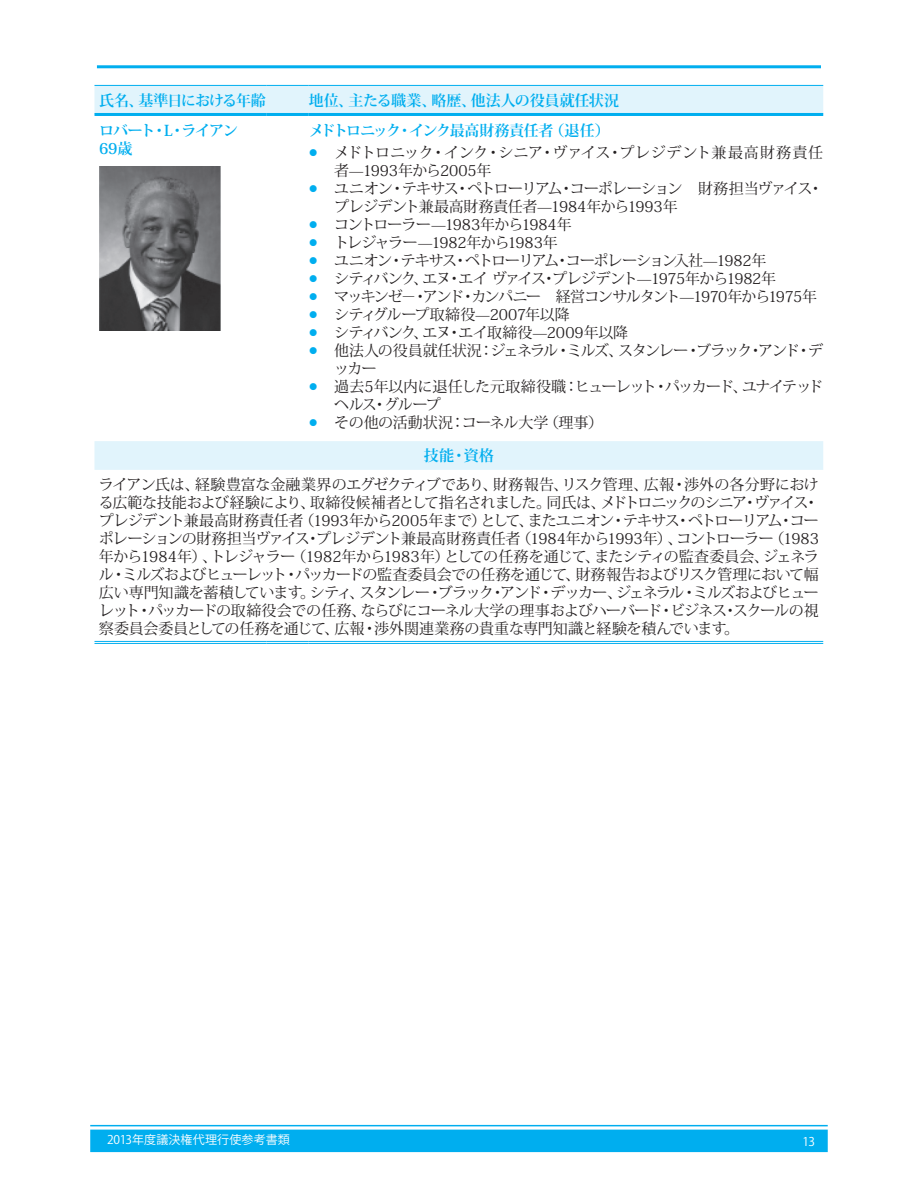
<style>
.page{position:relative;width:918px;height:1188px;background:#fff}
.page>*{position:absolute;margin:0;border:0;box-sizing:border-box;transform-origin:0 0}
.t1{font:15px/18px "Koz Min Pro";letter-spacing:-.045em;color:#231f20}
.t2{font:15px/18px "Koz Min Pro";letter-spacing:-.08em;color:#231f20}
.t3{font:15px/18px "Koz Min Pro";letter-spacing:-.01em;color:#231f20}
.t4{font:700 15px "Koz Min Pro";letter-spacing:-.06em;color:#00aeef}
.t5{font:15px/33px "Koz Min Pro";color:#231f20;text-align:center}
.t6{font:700 15px "Koz Min Pro";letter-spacing:-.005em;color:#00aeef}
.t7{font:15px "Koz Min Pro";letter-spacing:-.015em;color:#231f20}
.t8{font:700 15px/18px "Koz Min Pro";letter-spacing:-.055em;color:#00aeef}
.t9{font:12px "Koz Go Pro";letter-spacing:.005em;color:#fff}
.s1{color:#00aeef}
.s2{font-weight:700;color:#00aeef}
</style>
<div class="page">
<hr style="left:97px;top:65px;width:724px;height:3px;background:#00aeef">
<hr style="left:90px;top:1125px;width:738px;height:1px;background:#00aeef">
<div style="left:90px;top:1130px;width:738px;height:22px;background:#00aeef"></div>
<svg style="left:94px;top:86px;width:729px;height:384px"></svg>
<hr style="left:99px;top:85px;width:167px;height:1px;background:#00aeef">
<hr style="left:266px;top:85px;width:43px;height:1px;background:#00aeef">
<hr style="left:309px;top:85px;width:514px;height:1px;background:#00aeef">
<svg style="left:94px;top:113px;width:5px;height:3px"></svg>
<hr style="left:99px;top:113px;width:167px;height:3px;background:#00aeef">
<hr style="left:266px;top:113px;width:43px;height:3px;background:#00aeef">
<hr style="left:309px;top:113px;width:514px;height:3px;background:#00aeef">
<svg style="left:94px;top:641px;width:5px;height:3px"></svg>
<hr style="left:99px;top:641px;width:167px;height:1px;background:#00aeef">
<hr style="left:99px;top:643px;width:167px;height:1px;background:#00aeef">
<hr style="left:266px;top:641px;width:43px;height:1px;background:#00aeef">
<hr style="left:266px;top:643px;width:43px;height:1px;background:#00aeef">
<hr style="left:309px;top:641px;width:514px;height:1px;background:#00aeef">
<hr style="left:309px;top:643px;width:514px;height:1px;background:#00aeef">
<img style="left:99px;top:166px;width:122px;height:165px">
<svg style="left:318px;top:157px;width:12px;height:1px"></svg>
<svg style="left:318px;top:193px;width:12px;height:1px"></svg>
<svg style="left:318px;top:229px;width:12px;height:1px"></svg>
<svg style="left:318px;top:247px;width:12px;height:1px"></svg>
<svg style="left:318px;top:265px;width:12px;height:1px"></svg>
<svg style="left:318px;top:283px;width:12px;height:1px"></svg>
<svg style="left:318px;top:301px;width:12px;height:1px"></svg>
<svg style="left:318px;top:319px;width:12px;height:1px"></svg>
<svg style="left:318px;top:337px;width:12px;height:1px"></svg>
<svg style="left:318px;top:355px;width:12px;height:1px"></svg>
<svg style="left:318px;top:391px;width:12px;height:1px"></svg>
<svg style="left:318px;top:427px;width:12px;height:1px"></svg>
<p class="t4" style="left:99px;top:90px;width:168px">氏名、基準日における年齢</p>
<p class="t6" style="left:309px;top:90px;width:312px">地位、主たる職業、略歴、他法人の役員就任状況</p>
<p class="t8" style="left:99px;top:121px;width:141px">ロバート・L・ライアン<br>69歳</p>
<p class="t4" style="left:309px;top:120px;width:302px">メドトロニック・インク最高財務責任者（退任）</p>
<p class="t3" style="left:334px;top:143px;width:490px;text-indent:-26px"><span class="s1">●</span> メドトロニック・インク・シニア・ヴァイス・プレジデント兼最高財務責任者—1993年から2005年</p>
<p class="t1" style="left:334px;top:179px;width:490px;text-indent:-26px"><span class="s1">●</span> ユニオン・テキサス・ペトローリアム・コーポレーション　財務担当ヴァイス・プレジデント兼最高財務責任者—1984年から1993年</p>
<p class="t1" style="left:309px;top:215px;width:264px"><span class="s1">●</span> コントローラー—1983年から1984年</p>
<p class="t1" style="left:309px;top:233px;width:251px"><span class="s1">●</span> トレジャラー—1982年から1983年</p>
<p class="t2" style="left:309px;top:251px;width:459px"><span class="s1">●</span> ユニオン・テキサス・ペトローリアム・コーポレーション入社—1982年</p>
<p class="t1" style="left:309px;top:269px;width:469px"><span class="s1">●</span> シティバンク、エヌ・エイヴァイス・プレジデント—1975年から1982年</p>
<p class="t2" style="left:309px;top:287px;width:510px"><span class="s1">●</span> マッキンゼ－・アンド・カンパニー　経営コンサルタント—1970年から1975年</p>
<p class="t7" style="left:309px;top:304px;width:262px"><span class="s1">●</span> シティグループ取締役—2007年以降</p>
<p class="t1" style="left:309px;top:323px;width:321px"><span class="s1">●</span> シティバンク、エヌ・エイ取締役—2009年以降</p>
<p class="t2" style="left:334px;top:341px;width:490px;text-indent:-26px"><span class="s1">●</span> 他法人の役員就任状況：ジェネラル・ミルズ、スタンレー・ブラック・アンド・デッカー</p>
<p class="t1" style="left:334px;top:377px;width:490px;text-indent:-26px"><span class="s1">●</span> 過去5年以内に退任した元取締役職：ヒューレット・パッカード、ユナイテッドヘルス・グループ</p>
<p class="t5" style="left:309px;top:406px;width:296px"><span class="s1">●</span> その他の活動状況：コーネル大学（理事）<span class="s2">技能・資格</span></p>
<p class="t1" style="left:99px;top:475px;width:722px;text-align:justify">ライアン氏は、経験豊富な金融業界のエグゼクティブであり、財務報告、リスク管理、広報・渉外の各分野における広範な技能および経験により、取締役候補者として指名されました。同氏は、メドトロニックのシニア・ヴァイス・プレジデント兼最高財務責任者（1993年から2005年まで）として、またユニオン・テキサス・ペトローリアム・コーポレーションの財務担当ヴァイス・プレジデント兼最高財務責任者（1984年から1993年）、コントローラー（1983年から1984年）、トレジャラー（1982年から1983年）としての任務を通じて、またシティの監査委員会、ジェネラル・ミルズおよびヒューレット・パッカードの監査委員会での任務を通じて、財務報告およびリスク管理において幅広い専門知識を蓄積しています。シティ、スタンレー・ブラック・アンド・デッカー、ジェネラル・ミルズおよびヒューレット・パッカードの取締役会での任務、ならびにコーネル大学の理事およびハーバード・ビジネス・スクールの視察委員会委員としての任務を通じて、広報・渉外関連業務の貴重な専門知識と経験を積んでいます。</p>
<p class="t9" style="left:107px;top:1132px;width:184px">2013年度議決権代理行使参考書類</p>
<p class="t9" style="left:803px;top:1133px;width:14px">13</p>
</div>
